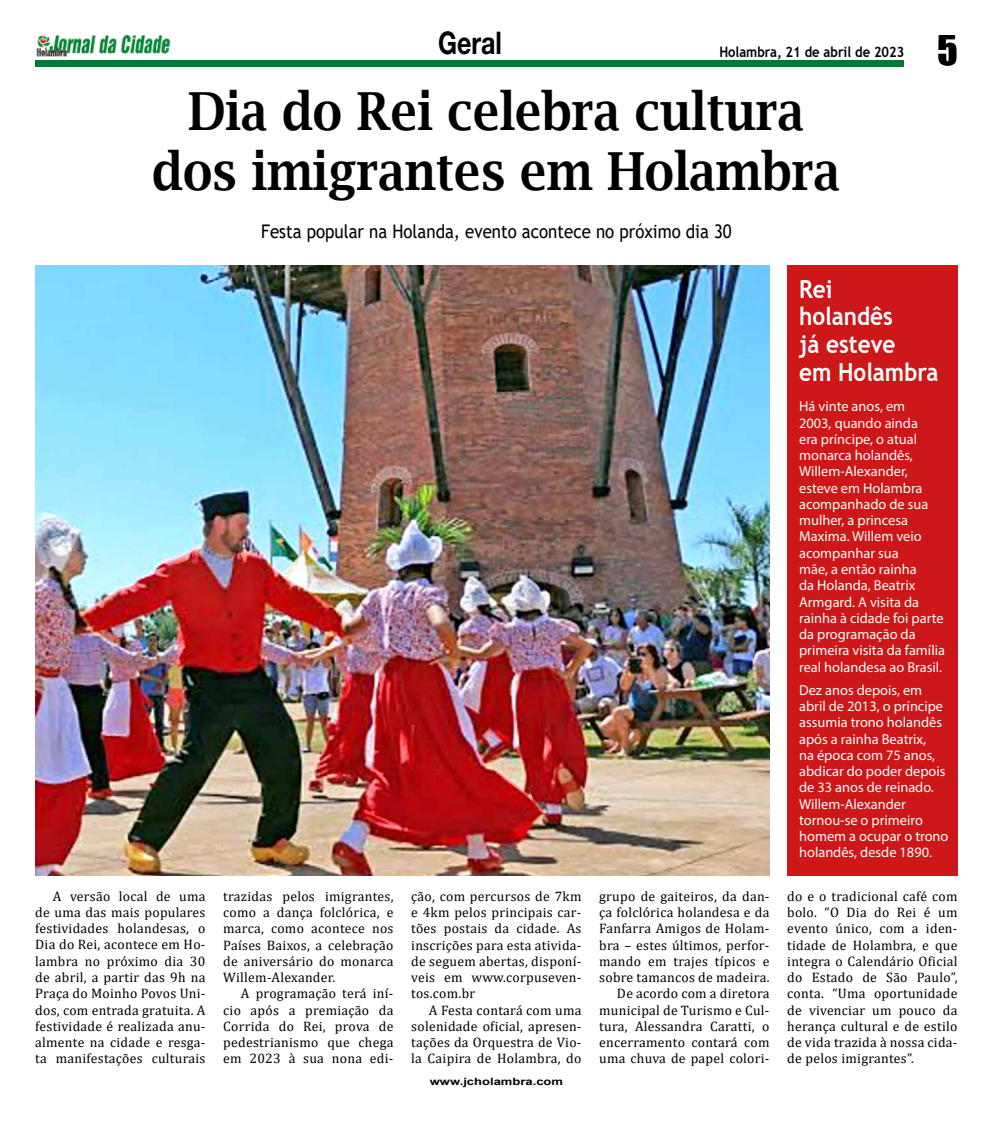
<style>
.page{position:relative;width:993px;height:1124px;background:#fff}
.page>*{position:absolute;margin:0;border:0;box-sizing:border-box;transform-origin:0 0}
.t1{font:600 52.5px/60px "Lucida Bright";color:#000;text-align:center;scale:.9 1}
.t2{font:37.5px "Impact";color:#000}
.t3{font:700 31.25px "Helvetica Neue";color:#000;scale:.8 1}
.t4{font:700 25px/27.5px "Trebuchet MS";color:#fff;scale:.9 1}
.t5{font:18.75px "Trebuchet MS";color:#000;scale:.9 1}
.t6{font:14.38px/16.2px "Myriad Pro";color:#fff}
.t7{font:700 14.38px "Trebuchet MS";color:#000;scale:.9 1}
.t8{font:13.75px/16.2px "Cambria";letter-spacing:.02em;color:#000;text-align:justify}
.t9{font:700 10px "Arial";color:#000;scale:1.3 1}
</style>
<div class="page">
<div style="left:35px;top:60px;width:869px;height:7px;background:#007838"></div>
<img style="left:36px;top:35px;width:135px;height:22px">
<div style="left:787px;top:265px;width:170px;height:610px;background:#cd1719"></div>
<img style="left:35px;top:265px;width:734px;height:610px">
<h3 class="t3" style="left:438px;top:24px;width:81px">Geral</h3>
<p class="t7" style="left:719px;top:43px;width:207px">Holambra, 21 de abril de 2023</p>
<h1 class="t1" style="left:152px;top:80px;width:765px">Dia do Rei celebra cultura dos imigrantes em Holambra</h1>
<h3 class="t5" style="left:261px;top:220px;width:524px">Festa popular na Holanda, evento acontece no próximo dia 30</h3>
<h2 class="t2" style="left:937px;top:21px;width:22px">5</h2>
<p class="t8" style="left:35px;top:887px;width:172px;text-indent:18px">A versão local de uma de uma das mais populares festividades holandesas, o Dia do Rei, acontece em Ho&shy;lambra no próximo dia 30 de abril, a partir das 9h na Praça do Moinho Povos Uni&shy;dos, com entrada gratuita. A festividade é realizada anu&shy;almente na cidade e resga&shy;ta manifestações culturais</p>
<p class="t8" style="left:223px;top:887px;width:172px">trazidas pelos imigrantes, como a dança folclórica, e marca, como acontece nos Países Baixos, a celebração de aniversário do monarca Willem-Alexander.</p>
<p class="t8" style="left:223px;top:985px;width:172px;text-indent:18px">A programação terá iní&shy;cio após a premiação da Corrida do Rei, prova de pedestrianismo que chega em 2023 à sua nona edi-</p>
<p class="t8" style="left:411px;top:887px;width:172px">ção, com percursos de 7km e 4km pelos principais car&shy;tões postais da cidade. As inscrições para esta ativida&shy;de seguem abertas, disponí&shy;veis em www.corpuseven&shy;tos.com.br</p>
<p class="t8" style="left:411px;top:1001px;width:172px;text-indent:18px">A Festa contará com uma solenidade oficial, apresen&shy;tações da Orquestra de Vio&shy;la Caipira de Holambra, do</p>
<p class="t9" style="left:429px;top:1074px;width:104px">www.jcholambra.com</p>
<h3 class="t4" style="left:798px;top:275px;width:156px">Rei<br>holandês<br>já esteve<br>em Holambra</h3>
<p class="t6" style="left:798px;top:398px;width:147px">Há vinte anos, em<br>2003, quando ainda<br>era príncipe, o atual monarca holandês,<br>Willem-Alexander, esteve em Holambra acompanhado de sua mulher, a princesa<br>Maxima. Willem veio acompanhar sua<br>mãe, a então rainha<br>da Holanda, Beatrix<br>Armgard. A visita da rainha à cidade foi parte da programação da primeira visita da família real holandesa ao Brasil.</p>
<p class="t6" style="left:798px;top:681px;width:151px">Dez anos depois, em abril de 2013, o príncipe assumia trono holandês após a rainha Beatrix,<br>na época com 75 anos, abdicar do poder depois de 33 anos de reinado.<br>Willem-Alexander tornou-se o primeiro homem a ocupar o trono holandês, desde 1890.</p>
<p class="t8" style="left:599px;top:887px;width:172px;text-align:right">grupo de gaiteiros, da dan&shy;ça folclórica holandesa e da<br>Fanfarra Amigos de Holam&shy;bra – estes últimos, perfor&shy;mando em trajes típicos e sobre tamancos de madeira.<br>De acordo com a diretora municipal de Turismo e Cul&shy;tura, Alessandra Caratti, o encerramento contará com uma chuva de papel colori-</p>
<p class="t8" style="left:787px;top:887px;width:172px">do e o tradicional café com bolo. “O Dia do Rei é um evento único, com a iden&shy;tidade de Holambra, e que integra o Calendário Oficial do Estado de São Paulo”, conta. “Uma oportunidade de vivenciar um pouco da herança cultural e de estilo de vida trazida à nossa cida&shy;de pelos imigrantes”.</p>
</div>
